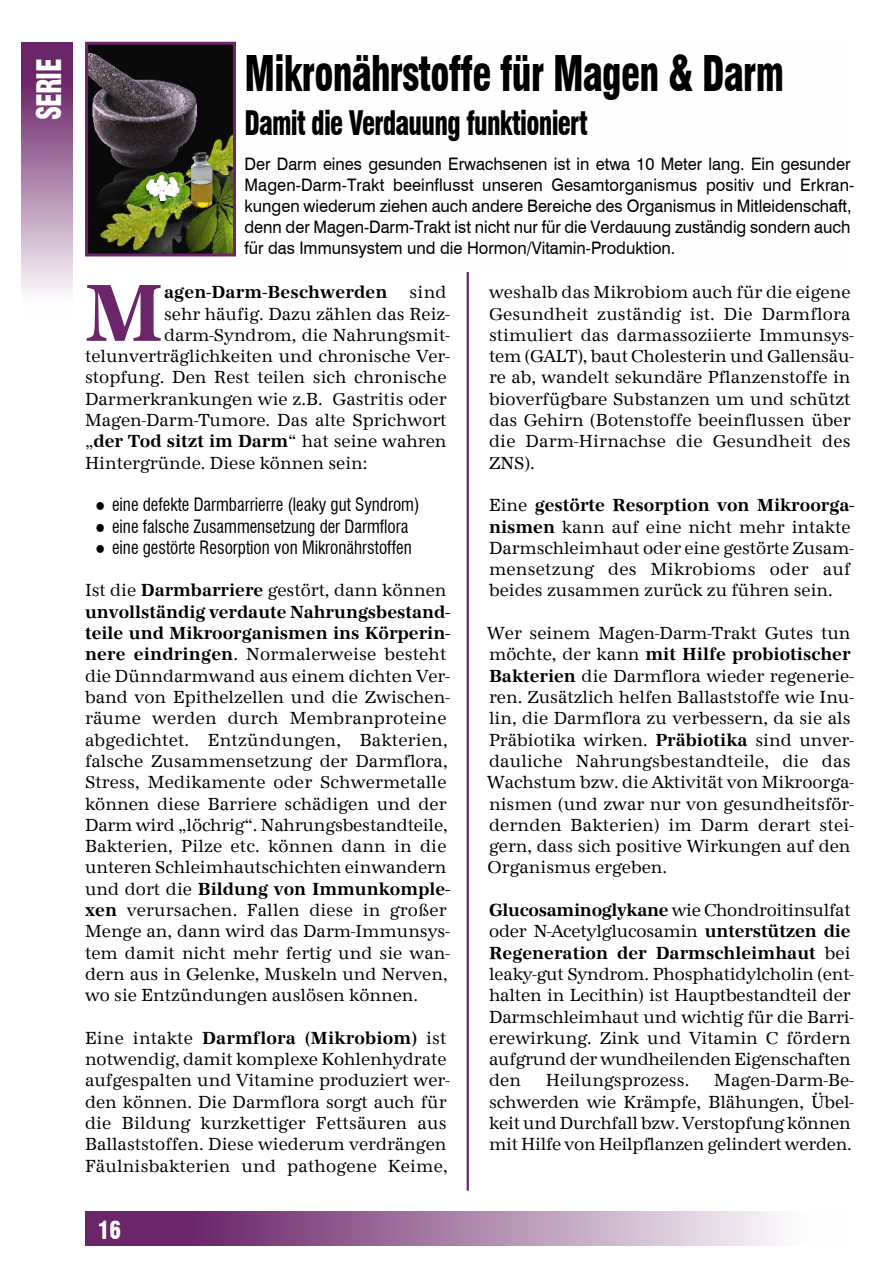
<style>
.page{position:relative;width:893px;height:1263px;background:#fff}
.page>*{position:absolute;margin:0;border:0;box-sizing:border-box;transform-origin:0 0}
.t1{font:700 83.7px "Antiqua Std";color:#6b2669;scale:.95 1}
.t2{font:900 condensed 48px "Swiss 721 BT";letter-spacing:-.02em;color:#000;scale:.8 1}
.t3{font:900 condensed 33px "Swiss 721 BT";letter-spacing:-.03em;color:#000;scale:.8 1}
.t4{font:900 condensed 33px "Swiss 721 BT";letter-spacing:-.03em;color:#fff;scale:.8 1}
.t5{font:900 condensed 24px "Swiss 721 BT";color:#fff;scale:.91 1}
.t6{font:18px/21.3px "Antiqua Std";color:#000;scale:.95 1}
.t7{font:condensed 18px "Swiss 721 BT";color:#000;scale:.95 1}
.t8{font:700 18px "Antiqua Std";letter-spacing:.01em;color:#000;scale:.95 1}
.t9{font:17.25px/21px "Swiss 721 BT";color:#000;scale:.95 1}
.s1{font-weight:400}
.s2{font-family:"Times New Roman";font-stretch:normal}
.s3{font-weight:700}
</style>
<div class="page">
<svg style="left:85px;top:1212px;width:695px;height:34px;background:#a67ca4"></svg>
<svg style="left:21px;top:43px;width:51px;height:251px;background:#a67da5"></svg>
<svg style="left:466px;top:272px;width:3px;height:919px;background:#8f5b8e"></svg>
<img style="left:89px;top:46px;width:143px;height:206px">
<div style="left:85px;top:42px;width:151px;height:214px;border:3px solid #6b2669"></div>
<h3 class="t4" style="left:36px;top:120px;width:78px;rotate:-90deg">SERIE</h3>
<h2 class="t2" style="left:244px;top:54px;width:676px">Mikronährstoffe für Magen &amp; Darm</h2>
<h3 class="t3" style="left:244px;top:110px;width:431px">Damit die Verdauung funktioniert</h3>
<p class="t9" style="left:244px;top:155px;width:643px">Der Darm eines gesunden Erwachsenen ist in etwa 10 Meter lang. Ein gesunder Magen-Darm-Trakt beeinflusst unseren Gesamtorganismus positiv und Erkran&shy;kungen wiederum ziehen auch andere Bereiche des Organismus in Mitleidenschaft, denn der Magen-Darm-Trakt ist nicht nur für die Verdauung zuständig sondern auch für das Immunsystem und die Hormon/Vitamin-Produktion.</p>
<h1 class="t1" style="left:85px;top:264px;width:85px">M</h1>
<p class="t8" style="left:164px;top:282px;width:299px">agen-Darm-Beschwerden <span class="s1">sind</span></p>
<p class="t6" style="left:164px;top:303px;width:302px">sehr häufig. Dazu zählen das Reiz-</p>
<p class="t6" style="left:164px;top:324px;width:302px">darm-Syndrom, die Nahrungsmit-</p>
<p class="t6" style="left:85px;top:346px;width:385px">telunverträglichkeiten und chronische Ver-</p>
<p class="t6" style="left:85px;top:367px;width:382px">stopfung. Den Rest teilen sich chronische</p>
<p class="t6" style="left:85px;top:388px;width:382px">Darmerkrankungen wie z.B. Gastritis oder</p>
<p class="t6" style="left:85px;top:410px;width:382px">Magen-Darm-Tumore. Das alte Sprichwort</p>
<p class="t8" style="left:85px;top:431px;width:382px"><span class="s1">„</span>der Tod sitzt im Darm<span class="s1">“ hat seine wahren</span></p>
<p class="t6" style="left:85px;top:452px;width:299px">Hintergründe. Diese können sein:</p>
<p class="t7" style="left:95px;top:498px;width:343px"><span class="s2">●</span> eine defekte Darmbarrierre (leaky gut Syndrom)</p>
<p class="t7" style="left:95px;top:519px;width:331px"><span class="s2">●</span> eine falsche Zusammensetzung der Darmflora</p>
<p class="t7" style="left:95px;top:540px;width:335px"><span class="s2">●</span> eine gestörte Resorption von Mikronährstoffen</p>
<p class="t6" style="left:85px;top:580px;width:386px">Ist die <span class="s3">Darmbarriere</span> gestört, dann können <span class="s3">unvollständig verdaute Nahrungsbestand&shy;teile und Mikroorganismen ins Körperin&shy;nere eindringen</span>. Normalerweise besteht die Dünndarmwand aus einem dichten Ver&shy;band von Epithelzellen und die Zwischen&shy;räume werden durch Membranproteine abgedichtet. Entzündungen, Bakterien, falsche Zusammensetzung der Darmflora, Stress, Medikamente oder Schwermetalle können diese Barriere schädigen und der Darm wird „löchrig“. Nahrungsbestandteile, Bakterien, Pilze etc. können dann in die unteren Schleimhautschichten einwandern und dort die <span class="s3">Bildung von Immunkomple&shy;xen</span> verursachen. Fallen diese in großer Menge an, dann wird das Darm-Immunsys&shy;tem damit nicht mehr fertig und sie wan&shy;dern aus in Gelenke, Muskeln und Nerven, wo sie Entzündungen auslösen können.</p>
<p class="t6" style="left:85px;top:1027px;width:385px">Eine intakte <span class="s3">Darmflora (Mikrobiom)</span> ist notwendig, damit komplexe Kohlenhydrate aufgespalten und Vitamine produziert wer&shy;den können. Die Darmflora sorgt auch für die Bildung kurzkettiger Fettsäuren aus Ballaststoffen. Diese wiederum verdrängen Fäulnisbakterien und pathogene Keime,</p>
<h3 class="t5" style="left:98px;top:1221px;width:27px">16</h3>
<p class="t6" style="left:489px;top:282px;width:385px">weshalb das Mikrobiom auch für die eigene Gesundheit zuständig ist. Die Darmflora stimuliert das darmassoziierte Immunsys&shy;tem (GALT), baut Cholesterin und Gallensäu&shy;re ab, wandelt sekundäre Pflanzenstoffe in bioverfügbare Substanzen um und schützt das Gehirn (Botenstoffe beeinflussen über die Darm-Hirnachse die Gesundheit des ZNS).</p>
<p class="t6" style="left:489px;top:495px;width:386px">Eine <span class="s3">gestörte Resorption von Mikroorga&shy;nismen</span> kann auf eine nicht mehr intakte Darmschleimhaut oder eine gestörte Zusam&shy;mensetzung des Mikrobioms oder auf beides zusammen zurück zu führen sein.</p>
<p class="t6" style="left:487px;top:623px;width:387px">Wer seinem Magen-Darm-Trakt Gutes tun möchte, der kann <span class="s3">mit Hilfe probiotischer Bakterien</span> die Darmflora wieder regenerie&shy;ren. Zusätzlich helfen Ballaststoffe wie Inu&shy;lin, die Darmflora zu verbessern, da sie als Präbiotika wirken. <span class="s3">Präbiotika</span> sind unver&shy;dauliche Nahrungsbestandteile, die das Wachstum bzw. die Aktivität von Mikroorga&shy;nismen (und zwar nur von gesundheitsför&shy;dernden Bakterien) im Darm derart stei&shy;gern, dass sich positive Wirkungen auf den Organismus ergeben.</p>
<p class="t6" style="left:489px;top:900px;width:385px"><span class="s3">Glucosaminoglykane</span> wie Chondroitinsulfat oder N-Acetylglucosamin <span class="s3">unterstützen die Regeneration der Darmschleimhaut</span> bei leaky-gut Syndrom. Phosphatidylcholin (ent&shy;halten in Lecithin) ist Hauptbestandteil der Darmschleimhaut und wichtig für die Barri&shy;erewirkung. Zink und Vitamin C fördern aufgrund der wundheilenden Eigenschaften den</p>
<p class="t6" style="left:546px;top:1070px;width:153px">Heilungsprozess.</p>
<p class="t6" style="left:489px;top:1070px;width:385px;text-indent:225px">Magen-Darm-Be&shy;schwerden wie Krämpfe, Blähungen, Übel&shy;keit und Durchfall bzw. Verstopfung können mit Hilfe von Heilpflanzen gelindert werden.</p>
</div>
